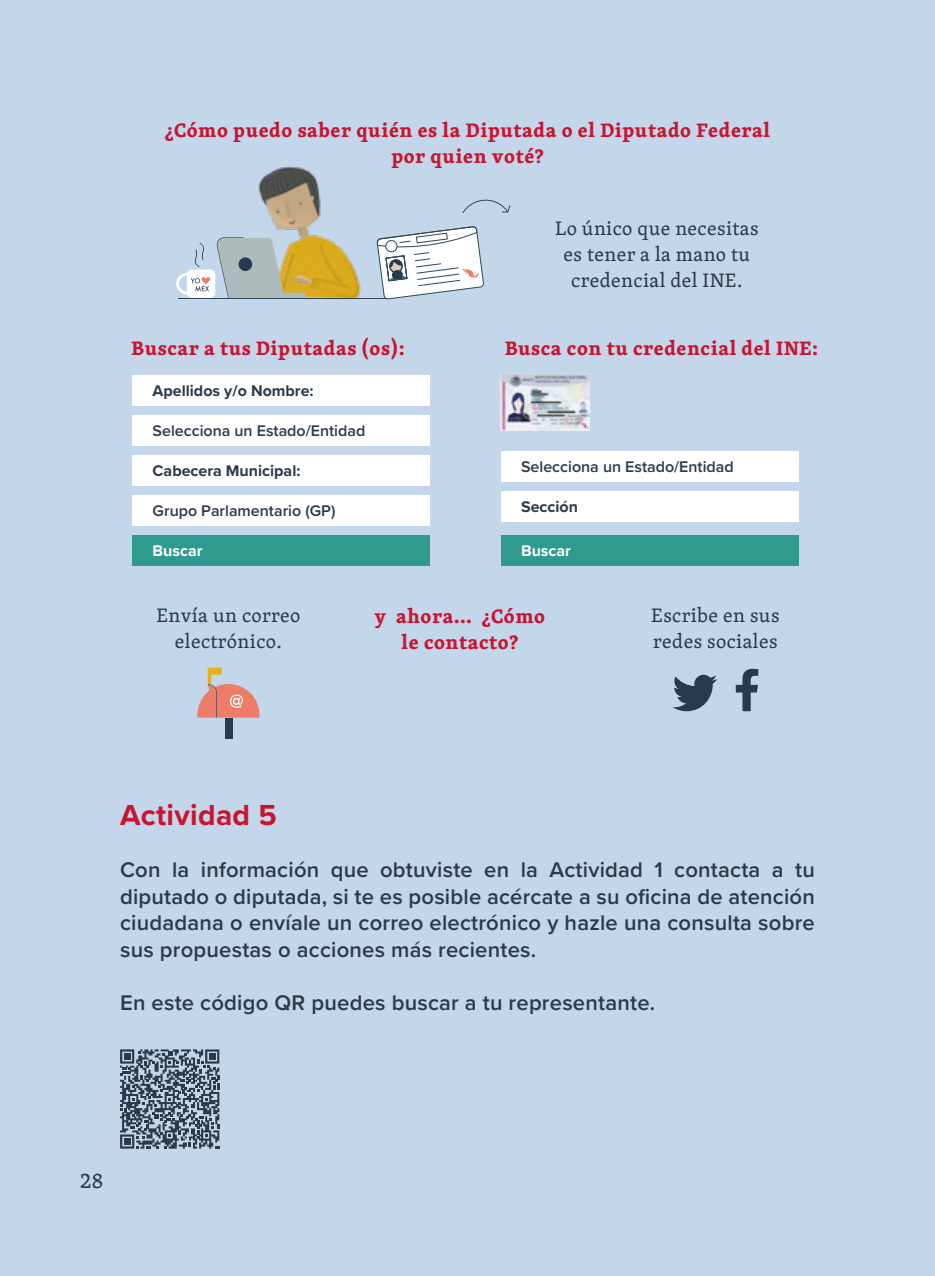
<style>
.page{position:relative;width:935px;height:1276px;background:#fff}
.page>*{position:absolute;margin:0;border:0;box-sizing:border-box;transform-origin:0 0}
.t1{font:700 30px "Proxima Nova";letter-spacing:.01em;color:#c91430}
.t2{font:600 22px/26.4px "Proxima Nova";letter-spacing:.01em;color:#2c394b;text-align:justify}
.t3{font:22px "Skolar PE";color:#2c394b}
.t4{font:700 20px/26px "Skolar PE";letter-spacing:.03em;color:#c91430;text-align:center}
.t5{font:20px/26px "Skolar PE";letter-spacing:.02em;color:#2c394b;text-align:center}
.t6{font:600 16px "Proxima Nova";color:#2c394b}
.t7{font:700 16px "Proxima Nova";color:#2c394b}
.t8{font:700 16px "Proxima Nova";color:#fff}
</style>
<div class="page">
<div style="left:0;top:0;width:934px;height:1276px;background:#c3d6ea"></div>
<img style="left:258px;top:166px;width:103px;height:134px">
<svg style="left:176px;top:237px;width:130px;height:61px"></svg>
<hr style="left:178px;top:298px;width:210px;height:1px;background:#2d4856">
<svg style="left:462px;top:199px;width:49px;height:14px"></svg>
<svg style="left:376px;top:226px;width:108px;height:74px"></svg>
<svg style="left:385px;top:240px;width:12px;height:12px"></svg>
<div style="left:385px;top:240px;width:13px;height:13px;border:1px solid #2d4856;border-radius:50%"></div>
<div style="left:132px;top:535px;width:298px;height:31px;background:#309a8f"></div>
<div style="left:132px;top:495px;width:298px;height:31px;background:#fff"></div>
<div style="left:132px;top:455px;width:298px;height:31px;background:#fff"></div>
<div style="left:132px;top:415px;width:298px;height:31px;background:#fff"></div>
<div style="left:132px;top:375px;width:298px;height:31px;background:#fff"></div>
<img style="left:501px;top:373px;width:88px;height:57px">
<div style="left:501px;top:451px;width:297px;height:31px;background:#fff"></div>
<div style="left:501px;top:491px;width:297px;height:31px;background:#fff"></div>
<div style="left:501px;top:535px;width:297px;height:31px;background:#309a8f"></div>
<div style="left:225px;top:717px;width:7px;height:21px;background:#283a4d"></div>
<svg style="left:197px;top:667px;width:62px;height:50px"></svg>
<svg style="left:672px;top:675px;width:45px;height:36px"></svg>
<svg style="left:735px;top:669px;width:23px;height:42px"></svg>
<svg style="left:120px;top:1049px;width:99px;height:99px"></svg>
<p class="t4" style="left:165px;top:116px;width:606px">¿Cómo puedo saber quién es la Diputada o el Diputado Federal por quien voté?</p>
<p class="t5" style="left:555px;top:215px;width:205px">Lo único que necesitas es tener a la mano tu credencial del INE.</p>
<p class="t4" style="left:131px;top:335px;width:274px">Buscar a tus Diputadas (os):</p>
<p class="t4" style="left:505px;top:335px;width:314px">Busca con tu credencial del INE:</p>
<p class="t7" style="left:153px;top:378px;width:162px">Apellidos y/o Nombre:</p>
<p class="t6" style="left:153px;top:418px;width:214px">Selecciona un Estado/Entidad</p>
<p class="t7" style="left:153px;top:458px;width:149px">Cabecera Municipal:</p>
<p class="t6" style="left:153px;top:498px;width:184px">Grupo Parlamentario (GP)</p>
<p class="t8" style="left:153px;top:538px;width:51px">Buscar</p>
<p class="t6" style="left:521px;top:455px;width:214px">Selecciona un Estado/Entidad</p>
<p class="t7" style="left:521px;top:495px;width:58px">Sección</p>
<p class="t8" style="left:521px;top:538px;width:51px">Buscar</p>
<p class="t5" style="left:156px;top:602px;width:145px">Envía un correo electrónico.</p>
<p class="t5" style="left:651px;top:602px;width:130px;text-align:left">Escribe en sus redes sociales</p>
<p class="t4" style="left:374px;top:602px;width:172px">y ahora… ¿Cómo le contacto?</p>
<h1 class="t1" style="left:120px;top:792px;width:158px">Actividad 5</h1>
<p class="t2" style="left:120px;top:856px;width:696px">Con la información que obtuviste en la Actividad 1 contacta a tu diputado o diputada, si te es posible acércate a su oficina de atención ciudadana o envíale un correo electrónico y hazle una consulta sobre sus propuestas o acciones más recientes.</p>
<p class="t2" style="left:120px;top:988px;width:536px">En este código QR puedes buscar a tu representante.</p>
<p class="t3" style="left:80px;top:1164px;width:25px">28</p>
</div>
